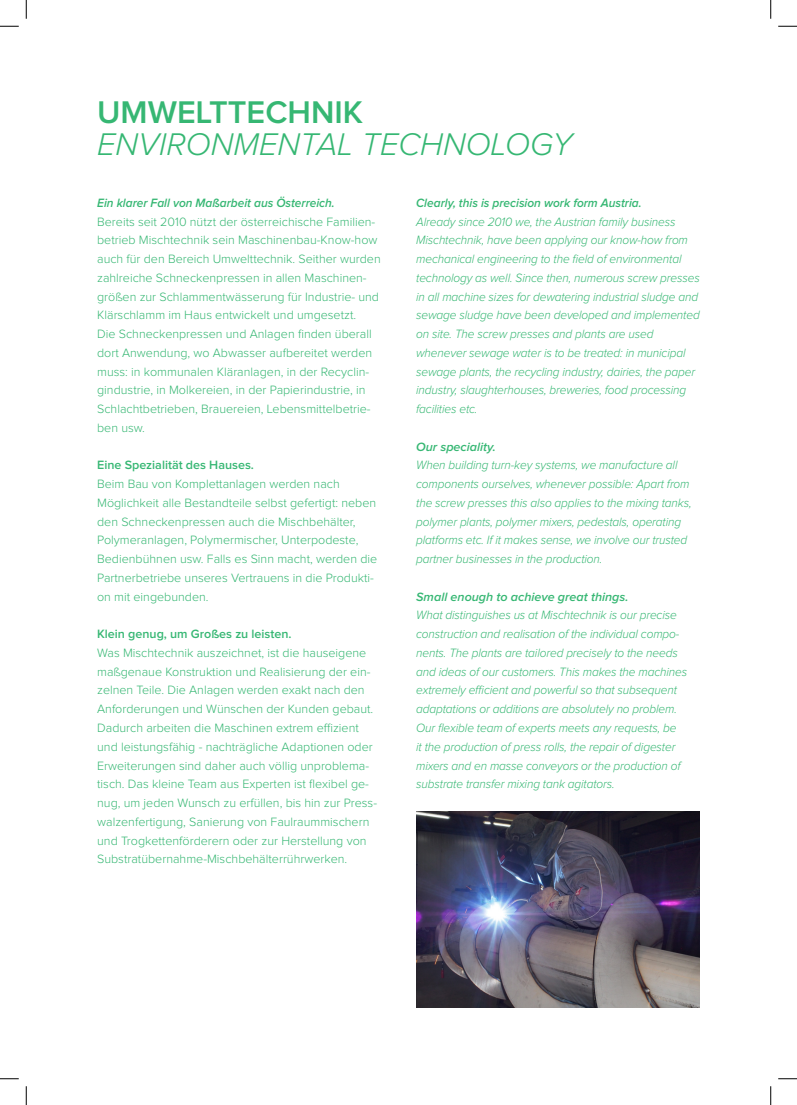
<style>
.page{position:relative;width:797px;height:1105px;background:#fff}
.page>*{position:absolute;margin:0;border:0;box-sizing:border-box;transform-origin:0 0}
.t1{font:italic 300 32.5px "Proxima Nova";color:#36b773}
.t2{font:600 32.5px "Proxima Nova";color:#36b773}
.t3{font:300 12.5px/18.8px "Proxima Nova";color:#36b773}
.t4{font:italic 300 12.5px/18.8px "Proxima Nova";letter-spacing:-.01em;color:#36b773;scale:.95 1}
.t5{font:italic 600 12.5px "Proxima Nova";color:#36b773;scale:.95 1}
.t6{font:600 12.5px "Proxima Nova";color:#36b773}
.t7{font:italic 600 12.5px "Proxima Nova";color:#36b773}
</style>
<div class="page">
<img style="left:416px;top:812px;width:283px;height:196px">
<svg style="left:0;top:25px;width:19px;height:2px"></svg>
<svg style="left:778px;top:25px;width:19px;height:2px"></svg>
<svg style="left:0;top:1078px;width:19px;height:1px"></svg>
<svg style="left:778px;top:1078px;width:19px;height:1px"></svg>
<svg style="left:25px;top:0;width:2px;height:19px"></svg>
<svg style="left:25px;top:1086px;width:2px;height:19px"></svg>
<svg style="left:770px;top:0;width:1px;height:19px"></svg>
<svg style="left:770px;top:1086px;width:1px;height:19px"></svg>
<h1 class="t2" style="left:97px;top:97px;width:267px">UMWELTTECHNIK</h1>
<h1 class="t1" style="left:97px;top:130px;width:477px">ENVIRONMENTAL TECHNOLOGY</h1>
<p class="t5" style="left:97px;top:197px;width:252px">Ein klarer Fall von Maßarbeit aus Österreich.</p>
<p class="t3" style="left:97px;top:213px;width:285px">Bereits seit 2010 nützt der österreichische Familien&shy;betrieb Mischtechnik sein Maschinenbau-Know-how auch für den Bereich Umwelttechnik. Seither wurden zahlreiche Schneckenpressen in allen Maschinen&shy;größen zur Schlammentwässerung für Industrie- und Klärschlamm im Haus entwickelt und umgesetzt.<br>Die Schneckenpressen und Anlagen finden überall dort Anwendung, wo Abwasser aufbereitet werden muss: in kommunalen Kläranlagen, in der Recyclin&shy;gindustrie, in Molkereien, in der Papierindustrie, in Schlachtbetrieben, Brauereien, Lebensmittelbetrie&shy;ben usw.</p>
<p class="t6" style="left:97px;top:460px;width:158px">Eine Spezialität des Hauses.</p>
<p class="t3" style="left:97px;top:475px;width:281px">Beim Bau von Komplettanlagen werden nach Möglichkeit alle Bestandteile selbst gefertigt: neben den Schneckenpressen auch die Mischbehälter, Polymeranlagen, Polymermischer, Unterpodeste, Bedienbühnen usw. Falls es Sinn macht, werden die Partnerbetriebe unseres Vertrauens in die Produkti&shy;on mit eingebunden.</p>
<p class="t6" style="left:97px;top:628px;width:196px">Klein genug, um Großes zu leisten.</p>
<p class="t3" style="left:97px;top:644px;width:281px">Was Mischtechnik auszeichnet, ist die hauseigene maßgenaue Konstruktion und Realisierung der ein&shy;zelnen Teile. Die Anlagen werden exakt nach den Anforderungen und Wünschen der Kunden gebaut.<br>Dadurch arbeiten die Maschinen extrem effizient und leistungsfähig - nachträgliche Adaptionen oder Erweiterungen sind daher auch völlig unproblema&shy;tisch. Das kleine Team aus Experten ist flexibel ge&shy;nug, um jeden Wunsch zu erfüllen, bis hin zur Press&shy;walzenfertigung, Sanierung von Faulraummischern und Trogkettenförderern oder zur Herstellung von Substratübernahme-Mischbehälterrührwerken.</p>
<p class="t5" style="left:416px;top:197px;width:239px">Clearly, this is precision work form Austria.</p>
<p class="t4" style="left:416px;top:213px;width:300px">Already since 2010 we, the Austrian family business Mischtechnik, have been applying our know-how from mechanical engineering to the field of environmental technology as well. Since then, numerous screw presses in all machine sizes for dewatering industrial sludge and sewage sludge have been developed and implemented on site. The screw presses and plants are used whenever sewage water is to be treated: in municipal sewage plants, the recycling industry, dairies, the paper industry, slaughterhouses, breweries, food processing facilities etc.</p>
<p class="t7" style="left:416px;top:441px;width:81px">Our speciality.</p>
<p class="t4" style="left:416px;top:456px;width:291px">When building turn-key systems, we manufacture all components ourselves, whenever possible: Apart from the screw presses this also applies to the mixing tanks, polymer plants, polymer mixers, pedestals, operating platforms etc. If it makes sense, we involve our trusted partner businesses in the production.</p>
<p class="t7" style="left:416px;top:591px;width:214px">Small enough to achieve great things.</p>
<p class="t4" style="left:416px;top:606px;width:287px">What distinguishes us at Mischtechnik is our precise construction and realisation of the individual compo&shy;nents. The plants are tailored precisely to the needs and ideas of our customers. This makes the machines extremely efficient and powerful so that subsequent adaptations or additions are absolutely no problem.<br>Our flexible team of experts meets any requests, be<br>it the production of press rolls, the repair of digester mixers and en masse conveyors or the production of substrate transfer mixing tank agitators.</p>
</div>
